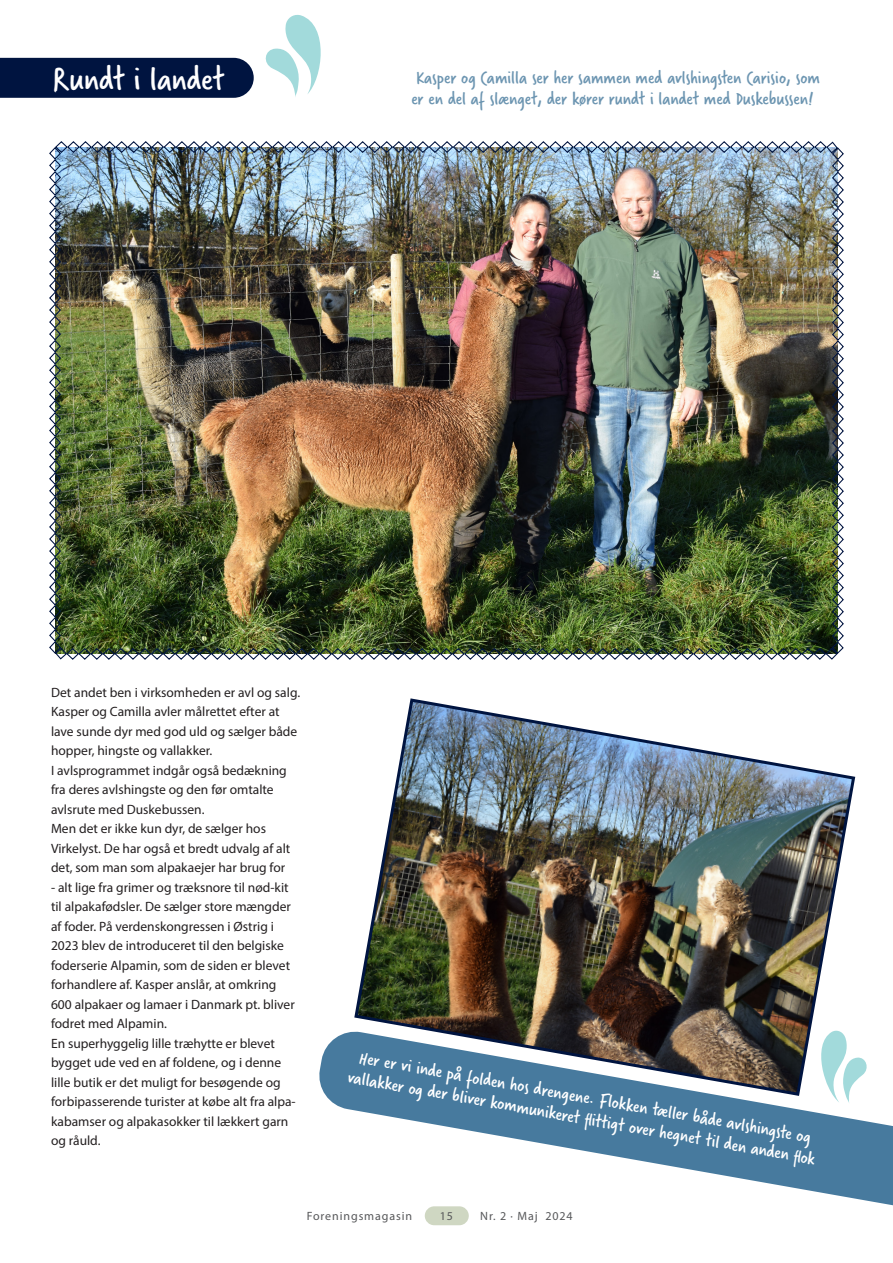
<style>
.page{position:relative;width:893px;height:1263px;background:#fff}
.page>*{position:absolute;margin:0;border:0;box-sizing:border-box;transform-origin:0 0}
.t1{font:36px "Verveine";color:#fff}
.Fototekst_HVID__Market_Pro{font:19.5px/21px "Verveine";color:#fff;text-align:center}
.Fototekst_HVID__Market_Pro-2{font:19.5px/21px "Verveine";color:#6c95b1}
.Brødtekst{font:13.5px/19.5px "Myriad Pro";color:#231f20}
.t2{font:12px "Myriad Pro";letter-spacing:.075em;color:#57585a}
.s1{color:#fff}
</style>
<div class="page">
<svg style="left:265px;top:15px;width:56px;height:82px"></svg>
<div style="left:0;top:58px;width:254px;height:40px;background:#001440"></div>
<img style="left:49px;top:141px;width:795px;height:519px">
<img style="left:354px;top:698px;width:502px;height:331px">
<svg style="left:319px;top:1029px;width:574px;height:177px;fill:#477a9e"></svg>
<div style="left:425px;top:1206px;width:44px;height:19px;background:#cfd7c2;border-radius:9px"></div>
<svg style="left:811px;top:1029px;width:59px;height:75px"></svg>
<p class="t1" style="left:53px;top:54px;width:174px">Rundt i landet</p>
<p class="Fototekst_HVID__Market_Pro-2" style="left:411px;top:67px;width:415px">Kasper og Camilla ser her sammen med avlshingsten Carisio, som er en del af slænget, der kører rundt i landet med Duskebussen!<span class="s1">e.</span></p>
<p class="Brødtekst" style="left:51px;top:682px;width:251px">Det andet ben i virksomheden er avl og salg.<br>Kasper og Camilla avler målrettet efter at lave sunde dyr med god uld og sælger både hopper, hingste og vallakker.</p>
<p class="Brødtekst" style="left:51px;top:760px;width:237px">I avlsprogrammet indgår også bedækning fra deres avlshingste og den før omtalte avlsrute med Duskebussen.</p>
<p class="Brødtekst" style="left:51px;top:819px;width:241px">Men det er ikke kun dyr, de sælger hos<br>Virkelyst. De har også et bredt udvalg af alt det, som man som alpakaejer har brug for</p>
<p class="Brødtekst" style="left:51px;top:877px;width:245px">- alt lige fra grimer og træksnore til nød-kit til alpakafødsler. De sælger store mængder af foder. På verdenskongressen i Østrig i 2023 blev de introduceret til den belgiske foderserie Alpamin, som de siden er blevet forhandlere af. Kasper anslår, at omkring 600 alpakaer og lamaer i Danmark pt. bliver fodret med Alpamin.</p>
<p class="Brødtekst" style="left:51px;top:1033px;width:246px">En superhyggelig lille træhytte er blevet bygget ude ved en af foldene, og i denne lille butik er det muligt for besøgende og forbipasserende turister at købe alt fra alpa&shy;kabamser og alpakasokker til lækkert garn og råuld.</p>
<p class="Fototekst_HVID__Market_Pro" style="left:354px;top:1045px;width:476px;rotate:10deg">Her er vi inde på folden hos drengene. Flokken tæller både avlshingste og vallakker og der bliver kommunikeret fl ittigt over hegnet til den anden fl ok</p>
<p class="t2" style="left:307px;top:1209px;width:107px">Foreningsmagasin</p>
<p class="t2" style="left:440px;top:1209px;width:15px">15</p>
<p class="t2" style="left:480px;top:1209px;width:94px">Nr. 2 · Maj 2024</p>
</div>
